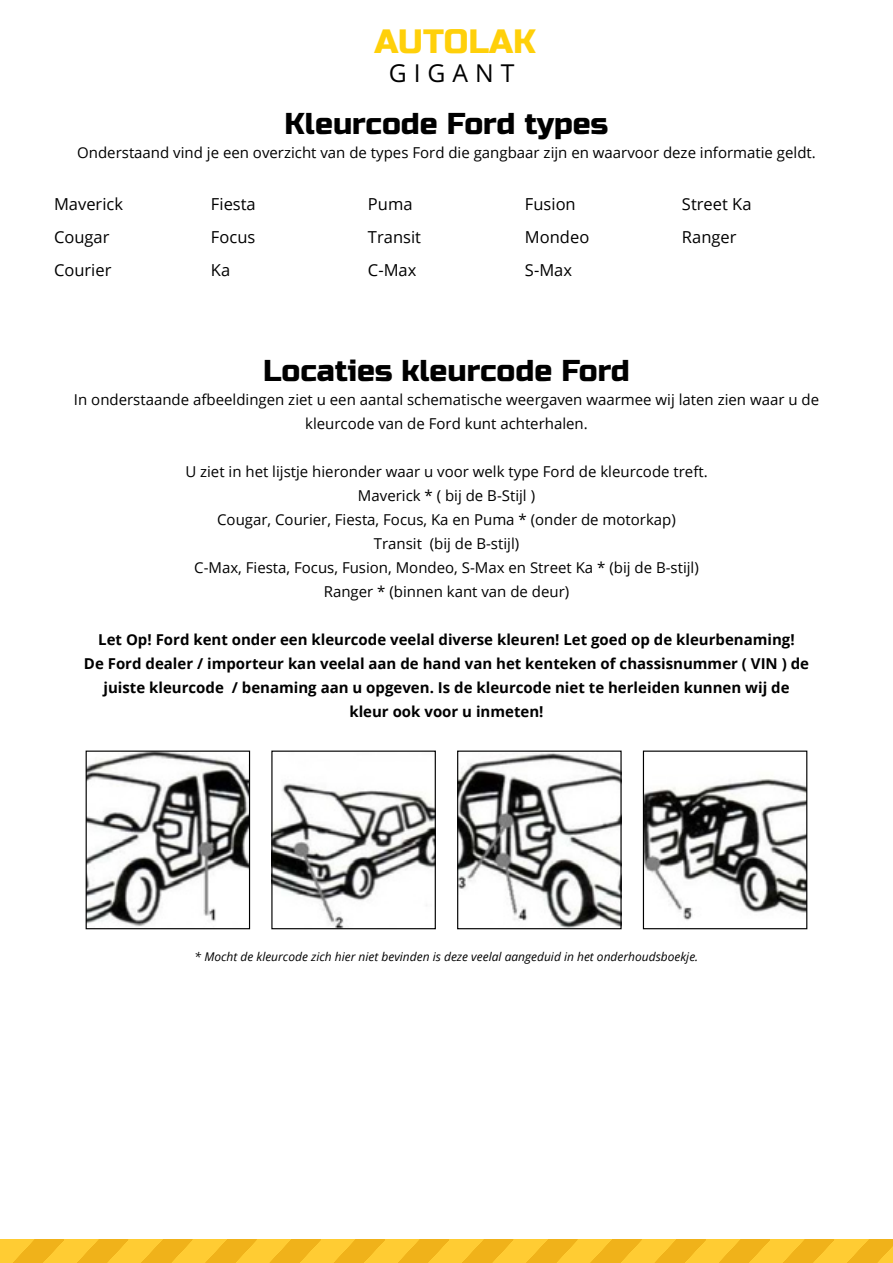
<style>
.page{position:relative;width:893px;height:1263px;background:#fff}
.page>*{position:absolute;margin:0;border:0;box-sizing:border-box;transform-origin:0 0}
.t1{font:33.75px "Russo One";color:#ffd00a}
.t2{font:30px "Russo One";color:#000}
.t3{font:24.75px "Open Sans";letter-spacing:.28em;color:#000}
.t4{font:16.5px/33px "Open Sans";color:#000}
.t5{font:15px/24px "Open Sans";color:#000;text-align:center}
.t6{font:700 15px/24px "Open Sans";color:#000;text-align:center}
.t7{font:italic 12px "Open Sans";color:#000}
</style>
<div class="page">
<svg style="left:0;top:1239px;width:892px;height:24px;background:#f7bf27"></svg>
<img style="left:88px;top:752px;width:160px;height:175px">
<div style="left:86px;top:750px;width:164px;height:179px;border:1px solid #000"></div>
<img style="left:273px;top:783px;width:161px;height:144px">
<div style="left:271px;top:750px;width:165px;height:179px;border:1px solid #000"></div>
<img style="left:459px;top:753px;width:161px;height:174px">
<div style="left:457px;top:750px;width:165px;height:179px;border:1px solid #000"></div>
<img style="left:645px;top:779px;width:160px;height:142px">
<div style="left:643px;top:750px;width:164px;height:179px;border:1px solid #000"></div>
<h1 class="t1" style="left:374px;top:21px;width:163px">AUTOLAK</h1>
<h3 class="t3" style="left:389px;top:59px;width:127px">GIGANT</h3>
<h2 class="t2" style="left:285px;top:113px;width:325px">Kleurcode Ford types</h2>
<p class="t5" style="left:77px;top:143px;width:740px">Onderstaand vind je een overzicht van de types Ford die gangbaar zijn en waarvoor deze informatie geldt.</p>
<p class="t4" style="left:54px;top:190px;width:71px">Maverick<br>Cougar<br>Courier</p>
<p class="t4" style="left:211px;top:190px;width:46px;text-align:justify">Fiesta Focus Ka</p>
<p class="t4" style="left:368px;top:190px;width:55px">Puma<br>Transit<br>C-Max</p>
<p class="t4" style="left:525px;top:190px;width:66px">Fusion<br>Mondeo<br>S-Max</p>
<p class="t4" style="left:682px;top:190px;width:71px">Street Ka<br>Ranger</p>
<h2 class="t2" style="left:263px;top:359px;width:368px">Locaties kleurcode Ford</h2>
<p class="t5" style="left:74px;top:389px;width:747px">In onderstaande afbeeldingen ziet u een aantal schematische weergaven waarmee wij laten zien waar u de kleurcode van de Ford kunt achterhalen.</p>
<p class="t5" style="left:185px;top:461px;width:524px">U ziet in het lijstje hieronder waar u voor welk type Ford de kleurcode treft.<br>Maverick * ( bij de B-Stijl )<br>Cougar, Courier, Fiesta, Focus, Ka en Puma * (onder de motorkap)<br>Transit (bij de B-stijl)<br>C-Max, Fiesta, Focus, Fusion, Mondeo, S-Max en Street Ka * (bij de B-stijl)<br>Ranger * (binnen kant van de deur)</p>
<p class="t6" style="left:84px;top:629px;width:727px">Let Op! Ford kent onder een kleurcode veelal diverse kleuren! Let goed op de kleurbenaming!<br>De Ford dealer / importeur kan veelal aan de hand van het kenteken of chassisnummer ( VIN ) de juiste kleurcode / benaming aan u opgeven. Is de kleurcode niet te herleiden kunnen wij de kleur ook voor u inmeten!</p>
<p class="t7" style="left:195px;top:952px;width:505px">* Mocht de kleurcode zich hier niet bevinden is deze veelal aangeduid in het onderhoudsboekje.</p>
</div>
